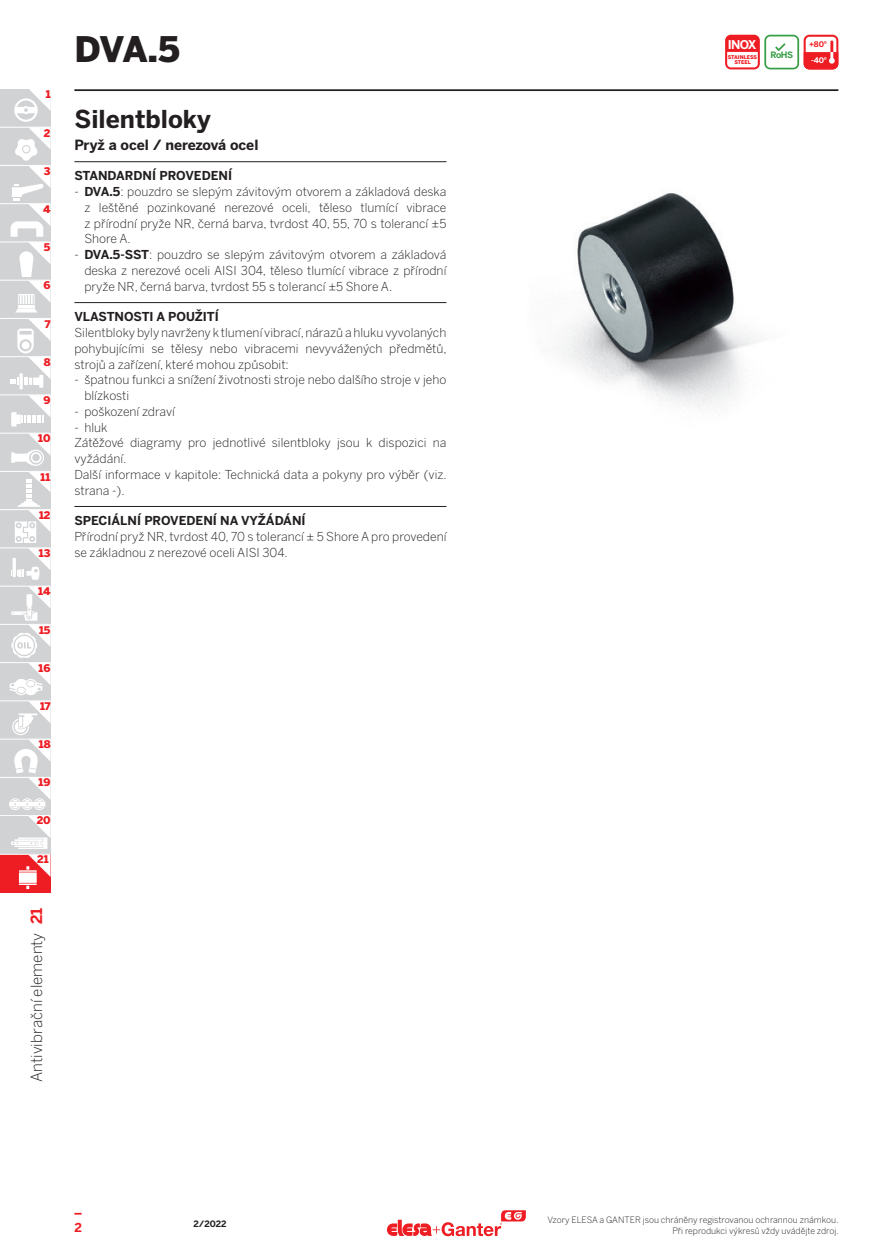
<style>
.page{position:relative;width:888px;height:1260px;background:#fff}
.page>*{position:absolute;margin:0;border:0;box-sizing:border-box;transform-origin:0 0}
.series{font:900 35px "Benton Sans";color:#231f20}
.subtitle_eg{font:700 24.5px "Benton Sans";color:#231f20}
.EG_group_name{font:300 15.4px "Benton Sans";color:#231f20}
.t1{font:700 15.4px "Benton Sans";color:#ee1d23}
.subtitle_eg_sec{font:700 14px "Benton Sans";letter-spacing:-.005em;color:#231f20}
.description{font:300 12.25px/15.8px "Benton Sans";color:#231f20}
.t2{font:700 12.25px "Benton Sans";color:#231f20}
.t3{font:700 12.25px "Benton Sans";color:#ee1d23}
.t4{font:700 12.08px "Benton Sans";color:#fff}
.t5{font:900 10.5px "Benton Sans";color:#ee1d23}
.t6{font:300 8.75px "Benton Sans";color:#231f20}
.t7{font:700 8.75px "Benton Sans";color:#231f20}
.t8{font:700 8.75px "Benton Sans";color:#399f47}
.t9{font:700 7.7px/15.9px "Benton Sans";color:#ee1d23}
.t10{font:900 5.08px/4.9px "Benton Sans";letter-spacing:-.005em;color:#ee1d23;text-align:center}
.s1{font-weight:700}
.s2{color:#fff}
</style>
<div class="page">
<svg style="left:74px;top:1213px;width:8px;height:2px"></svg>
<hr style="left:74px;top:89px;width:764px;height:2px;background:#231f20">
<div style="left:0;top:165px;width:51px;height:39px;background:#d1d2d4"></div>
<div style="left:0;top:204px;width:51px;height:38px;background:#d1d2d4"></div>
<div style="left:0;top:127px;width:51px;height:38px;background:#d1d2d4"></div>
<div style="left:0;top:89px;width:51px;height:38px;background:#d1d2d4"></div>
<div style="left:0;top:242px;width:51px;height:38px;background:#d1d2d4"></div>
<div style="left:0;top:395px;width:51px;height:38px;background:#d1d2d4"></div>
<div style="left:0;top:548px;width:51px;height:38px;background:#d1d2d4"></div>
<div style="left:0;top:701px;width:51px;height:39px;background:#d1d2d4"></div>
<div style="left:0;top:280px;width:51px;height:39px;background:#d1d2d4"></div>
<div style="left:0;top:433px;width:51px;height:39px;background:#d1d2d4"></div>
<div style="left:0;top:586px;width:51px;height:39px;background:#d1d2d4"></div>
<div style="left:0;top:740px;width:51px;height:38px;background:#d1d2d4"></div>
<div style="left:0;top:319px;width:51px;height:38px;background:#d1d2d4"></div>
<div style="left:0;top:472px;width:51px;height:38px;background:#d1d2d4"></div>
<div style="left:0;top:625px;width:51px;height:38px;background:#d1d2d4"></div>
<div style="left:0;top:357px;width:51px;height:38px;background:#d1d2d4"></div>
<div style="left:0;top:510px;width:51px;height:38px;background:#d1d2d4"></div>
<div style="left:0;top:663px;width:51px;height:38px;background:#d1d2d4"></div>
<div style="left:0;top:778px;width:51px;height:38px;background:#d1d2d4"></div>
<hr style="left:0;top:127px;width:51px;height:1px;background:#fff">
<hr style="left:0;top:395px;width:51px;height:1px;background:#fff">
<hr style="left:0;top:586px;width:51px;height:1px;background:#fff">
<hr style="left:0;top:777px;width:51px;height:1px;background:#fff">
<hr style="left:0;top:203px;width:51px;height:1px;background:#fff">
<hr style="left:0;top:165px;width:51px;height:1px;background:#fff">
<hr style="left:0;top:242px;width:51px;height:1px;background:#fff">
<hr style="left:0;top:433px;width:51px;height:1px;background:#fff">
<hr style="left:0;top:624px;width:51px;height:1px;background:#fff">
<hr style="left:0;top:815px;width:51px;height:1px;background:#fff">
<hr style="left:0;top:280px;width:51px;height:1px;background:#fff">
<hr style="left:0;top:471px;width:51px;height:1px;background:#fff">
<hr style="left:0;top:662px;width:51px;height:1px;background:#fff">
<hr style="left:0;top:318px;width:51px;height:1px;background:#fff">
<hr style="left:0;top:509px;width:51px;height:1px;background:#fff">
<hr style="left:0;top:548px;width:51px;height:1px;background:#fff">
<hr style="left:0;top:700px;width:51px;height:1px;background:#fff">
<hr style="left:0;top:739px;width:51px;height:1px;background:#fff">
<hr style="left:0;top:356px;width:51px;height:1px;background:#fff">
<svg style="left:10px;top:586px;width:41px;height:109px"></svg>
<svg style="left:11px;top:433px;width:40px;height:33px"></svg>
<svg style="left:11px;top:395px;width:40px;height:31px"></svg>
<svg style="left:10px;top:319px;width:41px;height:70px"></svg>
<svg style="left:10px;top:701px;width:41px;height:109px"></svg>
<hr style="left:9px;top:802px;width:36px;height:4px;background:#fff">
<div style="left:0;top:816px;width:51px;height:38px;background:#d1d2d4"></div>
<div style="left:0;top:854px;width:51px;height:39px;background:#ee1d23"></div>
<svg style="left:13px;top:816px;width:38px;height:33px"></svg>
<div style="left:19px;top:872px;width:18px;height:11px;background:#fff"></div>
<svg style="left:19px;top:855px;width:32px;height:22px"></svg>
<svg style="left:19px;top:884px;width:18px;height:5px"></svg>
<svg style="left:11px;top:89px;width:40px;height:224px"></svg>
<hr style="left:0;top:854px;width:51px;height:1px;background:#fff">
<svg style="left:11px;top:472px;width:40px;height:108px"></svg>
<svg style="left:387px;top:1210px;width:139px;height:26px"></svg>
<svg style="left:725px;top:35px;width:113px;height:34px"></svg>
<hr style="left:74px;top:161px;width:372px;height:1px;background:#231f20">
<hr style="left:74px;top:302px;width:372px;height:1px;background:#231f20">
<hr style="left:74px;top:506px;width:372px;height:1px;background:#231f20">
<img style="left:560px;top:193px;width:199px;height:215px">
<p class="t5" style="left:46px;top:86px;width:6px">1</p>
<p class="t5" style="left:44px;top:125px;width:8px">2</p>
<p class="t5" style="left:44px;top:163px;width:8px">3</p>
<p class="t5" style="left:43px;top:201px;width:9px">4</p>
<p class="t5" style="left:44px;top:239px;width:8px">5</p>
<p class="t5" style="left:43px;top:278px;width:9px">6</p>
<p class="t5" style="left:45px;top:316px;width:7px">7</p>
<p class="t5" style="left:44px;top:354px;width:8px">8</p>
<p class="t5" style="left:43px;top:392px;width:9px">9</p>
<p class="t5" style="left:38px;top:431px;width:14px">10</p>
<p class="t5" style="left:41px;top:469px;width:11px">11</p>
<p class="t5" style="left:39px;top:507px;width:13px">12</p>
<p class="t5" style="left:39px;top:545px;width:13px">13</p>
<p class="t5" style="left:38px;top:584px;width:14px">14</p>
<p class="t5" style="left:39px;top:622px;width:13px">15</p>
<p class="t5" style="left:39px;top:660px;width:13px">16</p>
<p class="t5" style="left:40px;top:698px;width:12px">17</p>
<p class="t5" style="left:39px;top:737px;width:13px">18</p>
<p class="t5" style="left:39px;top:775px;width:13px">19</p>
<p class="t5" style="left:37px;top:813px;width:15px">20</p>
<p class="t5" style="left:37px;top:851px;width:13px">21</p>
<p class="t1" style="left:25px;top:924px;width:18px;rotate:-90deg">21</p>
<p class="EG_group_name" style="left:26px;top:1082px;width:151px;rotate:-90deg">Antivibrační elementy</p>
<p class="series" style="left:74px;top:23px;width:107px">DVA.5</p>
<p class="subtitle_eg" style="left:74px;top:101px;width:138px">Silentbloky</p>
<p class="subtitle_eg_sec" style="left:74px;top:134px;width:186px">Pryž a ocel / nerezová ocel</p>
<p class="t2" style="left:74px;top:167px;width:159px">STANDARDNÍ PROVEDENÍ</p>
<p class="description" style="left:84px;top:183px;width:364px;text-align:justify;text-indent:-10px">- <span class="s1">DVA.5</span>: pouzdro se slepým závitovým otvorem a základová deska z leštěné pozinkované nerezové oceli, těleso tlumící vibrace z přírodní pryže NR, černá barva, tvrdost 40, 55, 70 s tolerancí ±5<br>Shore A.</p>
<p class="description" style="left:84px;top:246px;width:364px;text-align:justify;text-indent:-10px">- <span class="s1">DVA.5-SST</span>: pouzdro se slepým závitovým otvorem a základová deska z nerezové oceli AISI 304, těleso tlumící vibrace z přírodní pryže NR, černá barva, tvrdost 55 s tolerancí ±5 Shore A.</p>
<p class="t2" style="left:74px;top:308px;width:146px">VLASTNOSTI A POUŽITÍ</p>
<p class="description" style="left:74px;top:324px;width:374px;text-align:justify">Silentbloky byly navrženy k tlumení vibrací, nárazů a hluku vyvolaných pohybujícími se tělesy nebo vibracemi nevyvážených předmětů, strojů a zařízení, které mohou způsobit:</p>
<p class="description" style="left:84px;top:371px;width:364px;text-indent:-10px">- špatnou funkci a snížení životnosti stroje nebo dalšího stroje v jeho blízkosti</p>
<p class="description" style="left:74px;top:403px;width:102px">- poškození zdraví</p>
<p class="description" style="left:74px;top:418px;width:35px">- hluk</p>
<p class="description" style="left:74px;top:434px;width:374px">Zátěžové diagramy pro jednotlivé silentbloky jsou k dispozici na vyžádání.</p>
<p class="description" style="left:74px;top:466px;width:374px">Další informace v kapitole: Technická data a pokyny pro výběr (viz. strana -).</p>
<p class="t2" style="left:74px;top:512px;width:233px">SPECIÁLNÍ PROVEDENÍ NA VYŽÁDÁNÍ</p>
<p class="description" style="left:74px;top:528px;width:374px">Přírodní pryž NR, tvrdost 40, 70 s tolerancí ± 5 Shore A pro provedení se základnou z nerezové oceli AISI 304.</p>
<p class="t4" style="left:728px;top:38px;width:30px">INOX</p>
<p class="t10" style="left:728px;top:55px;width:31px">STAINLESS<br>STEEL</p>
<p class="t8" style="left:771px;top:49px;width:24px">RoHS</p>
<p class="t9" style="left:809px;top:37px;width:19px">+80° <span class="s2">-40°</span></p>
<p class="t6" style="left:548px;top:1214px;width:293px">Vzory ELESA a GANTER jsou chráněny registrovanou ochrannou známkou.</p>
<p class="t7" style="left:193px;top:1218px;width:35px">2/2022</p>
<p class="t3" style="left:74px;top:1219px;width:9px">2</p>
<p class="t6" style="left:672px;top:1225px;width:168px">Při reprodukci výkresů vždy uvádějte zdroj.</p>
</div>
